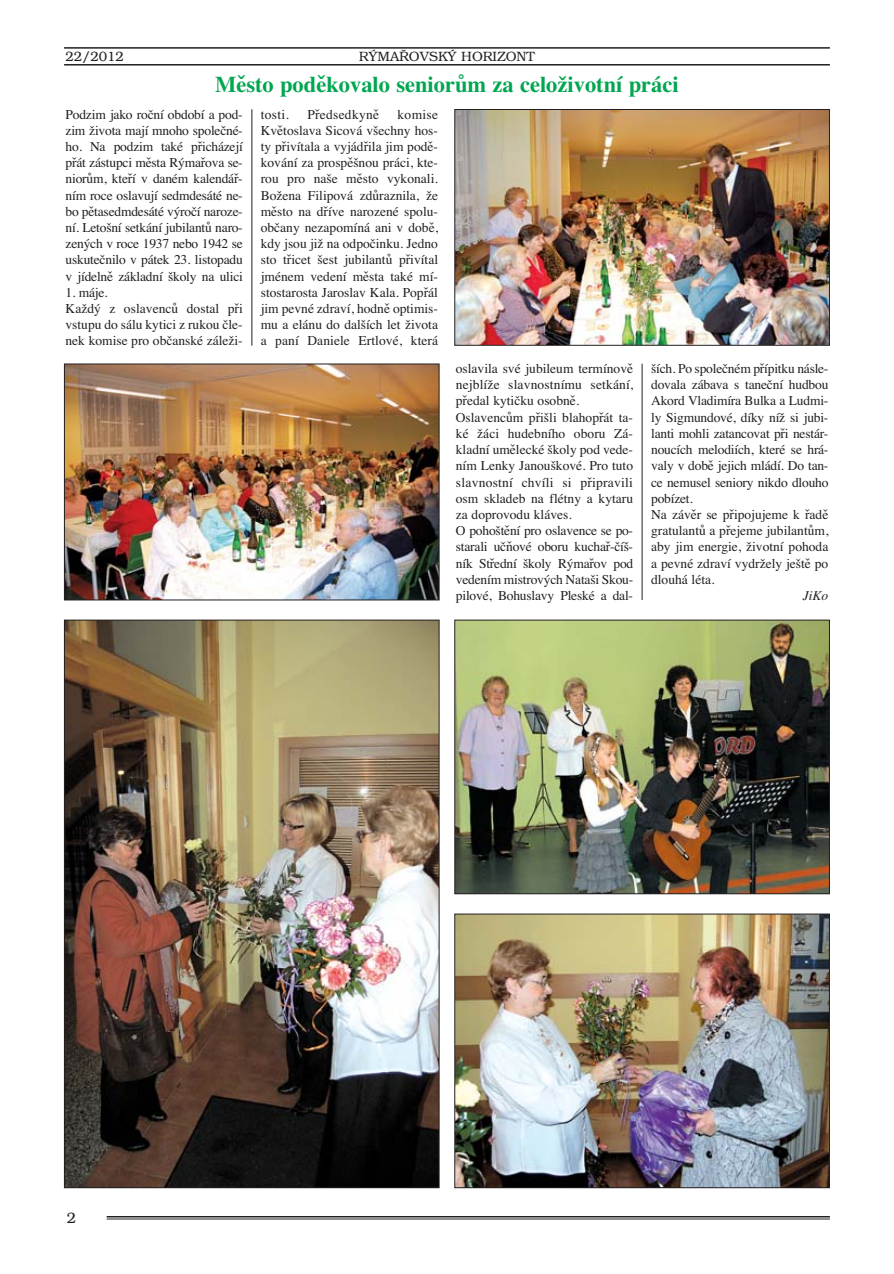
<style>
.page{position:relative;width:894px;height:1274px;background:#fff}
.page>*{position:absolute;margin:0;border:0;box-sizing:border-box;transform-origin:0 0}
.t1{font:700 22.5px "Times CE";color:#00a650}
.t2{font:300 15px "Bookman CE";color:#231f20}
.t3{font:13.5px/16.2px "Times CE";color:#231f20}
.t4{font:300 13.5px "Bookman CE";color:#231f20}
.t5{font:13.5px "Times CE";letter-spacing:.02em;color:#231f20}
.t6{font:italic 13.5px "Times CE";color:#231f20}
</style>
<div class="page">
<hr style="left:64px;top:47px;width:765px;height:2px;background:#231f20">
<hr style="left:64px;top:64px;width:765px;height:1px;background:#231f20">
<hr style="left:107px;top:1215px;width:722px;height:2px;background:#231f20">
<hr style="left:107px;top:1218px;width:722px;height:1px;background:#231f20">
<img style="left:66px;top:365px;width:185px;height:233px">
<img style="left:66px;top:621px;width:185px;height:564px">
<img style="left:251px;top:109px;width:579px;height:1079px">
<p class="t4" style="left:66px;top:52px;width:60px">22/2012</p>
<p class="t4" style="left:359px;top:52px;width:177px">RÝMAŘOVSKÝ HORIZONT</p>
<h1 class="t1" style="left:215px;top:77px;width:465px">Město poděkovalo seniorům za celoživotní práci</h1>
<p class="t3" style="left:66px;top:107px;width:179px;text-align:justify">Podzim jako roční období a pod&shy;zim života mají mnoho společné&shy;ho. Na podzim také přicházejí přát zástupci města Rýmařova se&shy;niorům, kteří v daném kalendář&shy;ním roce oslavují sedmdesáté ne&shy;bo pětasedmdesáté výročí naroze&shy;ní. Letošní setkání jubilantů naro&shy;zených v roce 1937 nebo 1942 se uskutečnilo v pátek 23. listopadu v jídelně základní školy na ulici</p>
<p class="t3" style="left:66px;top:285px;width:179px">1. máje.<br>Každý z oslavenců dostal při vstupu do sálu kytici z rukou čle&shy;nek komise pro občanské záleži-</p>
<p class="t3" style="left:261px;top:107px;width:29px">tosti.</p>
<p class="t5" style="left:307px;top:109px;width:73px">Předsedkyně</p>
<p class="t3" style="left:261px;top:107px;width:179px;text-align:justify;text-indent:137px">komise Květoslava Sicová všechny hos&shy;ty přivítala a vyjádřila jim podě&shy;kování za prospěšnou práci, kte&shy;rou pro naše město vykonali.<br>Božena Filipová zdůraznila, že město na dříve narozené spolu&shy;občany nezapomíná ani v době, kdy jsou již na odpočinku. Jedno sto třicet šest jubilantů přivítal jménem vedení města také mí&shy;stostarosta Jaroslav Kala. Popřál jim pevné zdraví, hodně optimis&shy;mu a elánu do dalších let života a paní Daniele Ertlové, která</p>
<p class="t2" style="left:67px;top:1212px;width:11px">2</p>
<p class="t3" style="left:456px;top:362px;width:179px">oslavila své jubileum termínově nejblíže slavnostnímu setkání, předal kytičku osobně.<br>Oslavencům přišli blahopřát ta&shy;ké žáci hudebního oboru Zá&shy;kladní umělecké školy pod vede&shy;ním Lenky Janouškové. Pro tuto slavnostní chvíli si připravili osm skladeb na flétny a kytaru za doprovodu kláves.<br>O pohoštění pro oslavence se po&shy;starali učňové oboru kuchař-číš&shy;ník Střední školy Rýmařov pod vedením mistrových Nataši Skou&shy;pilové, Bohuslavy Pleské a dal-</p>
<p class="t3" style="left:651px;top:362px;width:179px">ších. Po společném přípitku násle&shy;dovala zábava s taneční hudbou<br>Akord Vladimíra Bulka a Ludmi&shy;ly Sigmundové, díky níž si jubi&shy;lanti mohli zatancovat při nestár&shy;noucích melodiích, které se hrá&shy;valy v době jejich mládí. Do tan&shy;ce nemusel seniory nikdo dlouho pobízet.<br>Na závěr se připojujeme k řadě gratulantů a přejeme jubilantům, aby jim energie, životní pohoda a pevné zdraví vydržely ještě po dlouhá léta.</p>
<p class="t6" style="left:802px;top:590px;width:27px">JiKo</p>
</div>
